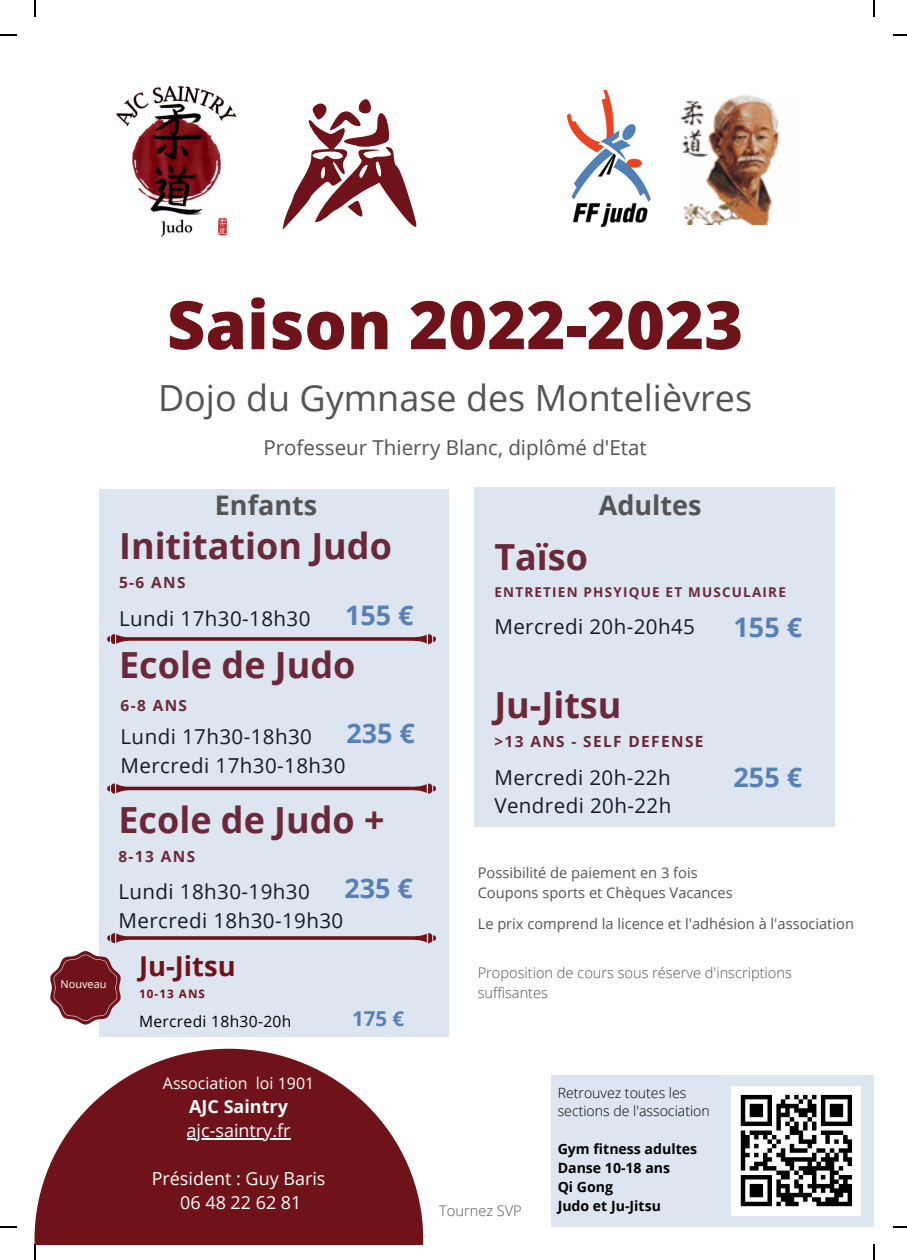
<style>
.page{position:relative;width:907px;height:1260px;background:#fff}
.page>*{position:absolute;margin:0;border:0;box-sizing:border-box;transform-origin:0 0}
.t1{font:800 66.8px "Open Sans";color:#701219}
.t2{font:700 36px "Open Sans";color:#701219}
.t3{font:36px "Open Sans";color:#545454}
.t4{font:700 27.4px "Open Sans";color:#701219}
.t5{font:700 27px "Open Sans";color:#5781b5}
.t6{font:700 27px "Open Sans";color:#545454}
.t7{font:20.6px/28.4px "Open Sans";letter-spacing:.02em;color:#000}
.t8{font:20.6px "Open Sans";color:#545454}
.t9{font:700 20.4px "Open Sans";color:#5781b5}
.t10{font:18px/24px "Open Sans";color:#fff;text-align:center}
.t11{font:700 18px "Open Sans";color:#fff}
.t12{font:16px "Open Sans";color:#fff}
.t13{font:15.6px "Open Sans";letter-spacing:.02em;color:#000}
.t14{font:700 15.4px "Open Sans";letter-spacing:.09em;color:#701219}
.t15{font:14.6px/19.6px "Open Sans";color:#545454}
.t16{font:300 14.6px/19.4px "Open Sans";color:#545454}
.t17{font:700 14.2px/18.8px "Open Sans";color:#000}
.t18{font:300 14.2px/18.8px "Open Sans";color:#000}
.t19{font:700 13.4px "Open Sans";letter-spacing:.09em;color:#701219}
.t20{font:700 11.8px "Open Sans";letter-spacing:.09em;color:#701219}
.t21{font:11px "Open Sans";color:#fff}
</style>
<div class="page">
<img style="left:680px;top:95px;width:99px;height:129px">
<img style="left:567px;top:90px;width:84px;height:137px">
<img style="left:116px;top:85px;width:121px;height:152px">
<div style="left:99px;top:488px;width:349px;height:548px;background:#dde5f0"></div>
<div style="left:474px;top:487px;width:360px;height:339px;background:#dde5f0"></div>
<div style="left:551px;top:1074px;width:322px;height:151px;background:#dde5f0"></div>
<div style="left:732px;top:1085px;width:129px;height:129px;background:#fff"></div>
<svg style="left:740px;top:1094px;width:112px;height:111px"></svg>
<svg style="left:785px;top:1201px;width:13px;height:4px"></svg>
<hr style="left:816px;top:1201px;width:36px;height:4px;background:#000">
<svg style="left:282px;top:99px;width:135px;height:131px"></svg>
<svg style="left:34px;top:1048px;width:389px;height:196px;fill:#701219"></svg>
<hr style="left:187px;top:1137px;width:103px;height:2px;background:#fff">
<svg style="left:107px;top:634px;width:329px;height:10px"></svg>
<svg style="left:50px;top:951px;width:71px;height:73px"></svg>
<svg style="left:107px;top:783px;width:329px;height:10px"></svg>
<svg style="left:107px;top:933px;width:329px;height:10px"></svg>
<svg style="left:34px;top:0;width:2px;height:16px"></svg>
<svg style="left:0;top:34px;width:16px;height:2px"></svg>
<svg style="left:873px;top:0;width:1px;height:16px"></svg>
<svg style="left:893px;top:34px;width:14px;height:2px"></svg>
<svg style="left:34px;top:1244px;width:2px;height:15px"></svg>
<svg style="left:0;top:1226px;width:16px;height:1px"></svg>
<svg style="left:873px;top:1244px;width:1px;height:15px"></svg>
<svg style="left:893px;top:1226px;width:14px;height:1px"></svg>
<p class="t21" style="left:61px;top:975px;width:47px">Nouveau</p>
<h1 class="t1" style="left:167px;top:278px;width:578px">Saison 2022-2023</h1>
<h2 class="t3" style="left:158px;top:372px;width:595px">Dojo du Gymnase des Montelièvres</h2>
<p class="t8" style="left:263px;top:433px;width:385px">Professeur Thierry Blanc, diplômé d'Etat</p>
<h3 class="t6" style="left:215px;top:485px;width:104px">Enfants</h3>
<h3 class="t6" style="left:598px;top:485px;width:104px">Adultes</h3>
<h2 class="t2" style="left:119px;top:520px;width:274px">Inititation Judo</h2>
<p class="t14" style="left:119px;top:571px;width:68px">5-6 ANS</p>
<p class="t7" style="left:119px;top:603px;width:193px">Lundi 17h30-18h30</p>
<h3 class="t5" style="left:345px;top:595px;width:70px">155 €</h3>
<h2 class="t2" style="left:119px;top:639px;width:238px">Ecole de Judo</h2>
<p class="t14" style="left:121px;top:694px;width:68px">6-8 ANS</p>
<p class="t7" style="left:121px;top:722px;width:226px">Lundi 17h30-18h30<br>Mercredi 17h30-18h30</p>
<h3 class="t5" style="left:346px;top:714px;width:70px">235 €</h3>
<h2 class="t2" style="left:118px;top:793px;width:268px">Ecole de Judo +</h2>
<p class="t14" style="left:118px;top:845px;width:78px">8-13 ANS</p>
<p class="t7" style="left:118px;top:876px;width:226px">Lundi 18h30-19h30<br>Mercredi 18h30-19h30</p>
<h3 class="t5" style="left:344px;top:869px;width:70px">235 €</h3>
<h3 class="t4" style="left:139px;top:946px;width:98px">Ju-Jitsu</h3>
<p class="t13" style="left:139px;top:1009px;width:154px">Mercredi 18h30-20h</p>
<p class="t9" style="left:352px;top:1003px;width:54px">175 €</p>
<p class="t20" style="left:139px;top:985px;width:67px">10-13 ANS</p>
<h2 class="t2" style="left:494px;top:531px;width:95px">Taïso</h2>
<p class="t19" style="left:494px;top:582px;width:293px">ENTRETIEN PHSYIQUE ET MUSCULAIRE</p>
<p class="t7" style="left:494px;top:611px;width:202px">Mercredi 20h-20h45</p>
<h3 class="t5" style="left:733px;top:608px;width:70px">155 €</h3>
<h2 class="t2" style="left:494px;top:679px;width:129px">Ju-Jitsu</h2>
<p class="t14" style="left:494px;top:730px;width:211px">&gt;13 ANS - SELF DEFENSE</p>
<p class="t7" style="left:494px;top:762px;width:178px">Mercredi 20h-22h<br>Vendredi 20h-22h</p>
<h3 class="t5" style="left:733px;top:758px;width:70px">255 €</h3>
<p class="t15" style="left:477px;top:862px;width:256px">Possibilité de paiement en 3 fois<br>Coupons sports et Chèques Vacances</p>
<p class="t15" style="left:477px;top:912px;width:378px">Le prix comprend la licence et l'adhésion à l'association</p>
<p class="t16" style="left:477px;top:962px;width:315px">Proposition de cours sous réserve d'inscriptions suffisantes</p>
<p class="t12" style="left:163px;top:1071px;width:153px">Association loi 1901</p>
<p class="t11" style="left:189px;top:1093px;width:100px">AJC Saintry</p>
<p class="t10" style="left:187px;top:1117px;width:105px">ajc-saintry.fr</p>
<p class="t10" style="left:152px;top:1165px;width:175px">Président : Guy Baris<br>06 48 22 62 81</p>
<p class="t16" style="left:439px;top:1200px;width:84px">Tournez SVP</p>
<p class="t18" style="left:557px;top:1082px;width:154px">Retrouvez toutes les sections de l'association</p>
<p class="t17" style="left:557px;top:1138px;width:141px">Gym fitness adultes<br>Danse 10-18 ans<br>Qi Gong<br>Judo et Ju-Jitsu</p>
</div>
